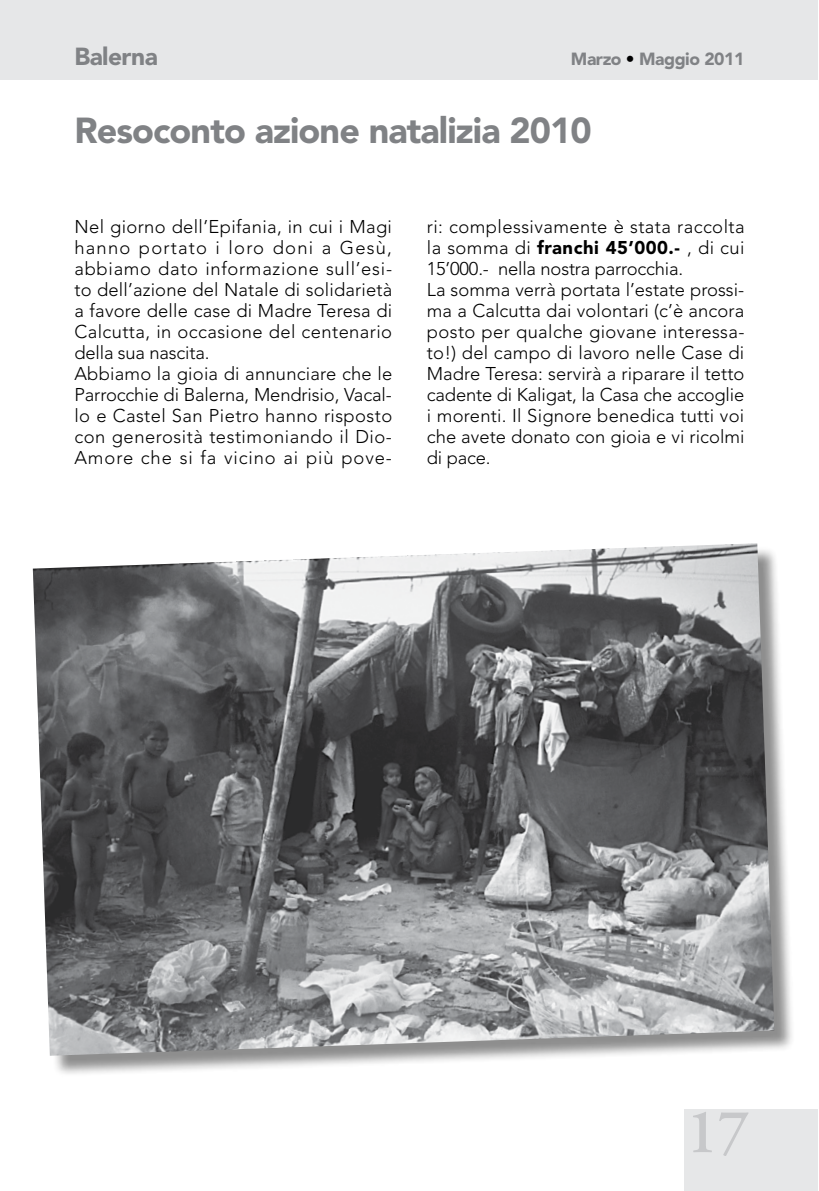
<style>
.page{position:relative;width:819px;height:1191px;background:#fff}
.page>*{position:absolute;margin:0;border:0;box-sizing:border-box;transform-origin:0 0}
.t1{font:600 63px "Adobe Garamond Pro";color:#c7c8ca}
.t2{font:900 35.88px "Avenir";letter-spacing:-.025em;color:#808285}
.t3{font:900 24.5px "Avenir";letter-spacing:-.025em;color:#808285}
.t4{font:300 18.38px/21px "Avenir";letter-spacing:.01em;color:#000}
.t5{font:900 17.5px "Avenir";letter-spacing:-.025em;color:#808285}
.s1{font-weight:900}
</style>
<div class="page">
<div style="left:0;top:1px;width:817px;height:78px;background:#e6e7e8"></div>
<div style="left:685px;top:1109px;width:132px;height:82px;background:#e6e7e8"></div>
<div style="left:36px;top:546px;width:759px;height:531px;background:#000;opacity:.45"></div>
<img style="left:33px;top:543px;width:741px;height:512px">
<h3 class="t3" style="left:74px;top:42px;width:85px">Balerna</h3>
<p class="t5" style="left:571px;top:48px;width:175px">Marzo Maggio 2011</p>
<h2 class="t2" style="left:74px;top:108px;width:518px">Resoconto azione natalizia 2010</h2>
<p class="t4" style="left:74px;top:216px;width:319px">Nel giorno dell’Epifania, in cui i Magi hanno portato i loro doni a Gesù, abbiamo dato informazione sull’esi&shy;to dell’azione del Natale di solidarietà a favore delle case di Madre Teresa di Calcutta, in occasione del centenario della sua nascita.<br>Abbiamo la gioia di annunciare che le Parrocchie di Balerna, Mendrisio, Vacal&shy;lo e Castel San Pietro hanno risposto con generosità testimoniando il Dio-Amore che si fa vicino ai più pove-</p>
<p class="t4" style="left:427px;top:216px;width:319px">ri: complessivamente è stata raccolta la somma di <span class="s1">franchi 45’000.-</span> , di cui 15’000.- nella nostra parrocchia.<br>La somma verrà portata l’estate prossi&shy;ma a Calcutta dai volontari (c’è ancora posto per qualche giovane interessa&shy;to!) del campo di lavoro nelle Case di Madre Teresa: servirà a riparare il tetto cadente di Kaligat, la Casa che accoglie i morenti. Il Signore benedica tutti voi che avete donato con gioia e vi ricolmi di pace.</p>
<h1 class="t1" style="left:685px;top:1095px;width:65px">17</h1>
</div>
